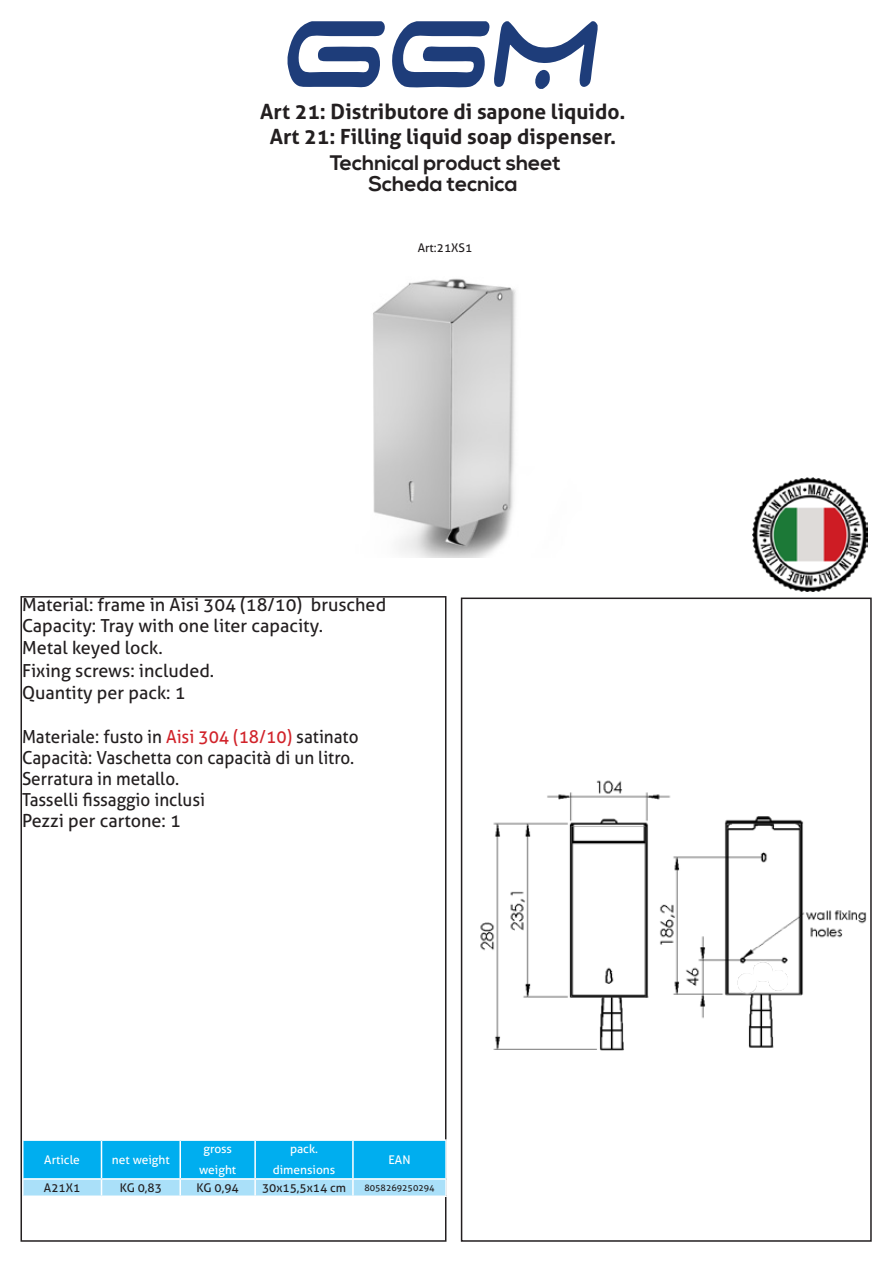
<style>
.page{position:relative;width:893px;height:1263px;background:#fff}
.page>*{position:absolute;margin:0;border:0;box-sizing:border-box;transform-origin:0 0}
.intest_articolo{font:700 21px "Aller";color:#231f20}
.intest_articolo-2{font:700 21px "Nexa";color:#231f20}
.interno{font:18px "Aller";color:#231f20}
.interno-2{font:18px "Aller";color:#231f20;scale:.95 1}
.t1{font:12px/21px "Aller";color:#fff;text-align:center}
.t2{font:12px "Aller";color:#231f20}
.t3{font:9px "Aller";color:#231f20}
.s1{color:#d1232a}
</style>
<div class="page">
<svg style="left:288px;top:21px;width:310px;height:68px"></svg>
<img style="left:373px;top:278px;width:143px;height:280px">
<div style="left:21px;top:596px;width:425px;height:646px;border:2px solid #231f20"></div>
<img style="left:753px;top:477px;width:114px;height:115px">
<img style="left:480px;top:780px;width:387px;height:271px">
<div style="left:461px;top:597px;width:411px;height:645px;border:2px solid #231f20"></div>
<hr style="left:22px;top:1139px;width:79px;height:2px;background:#fff">
<hr style="left:353px;top:1139px;width:94px;height:2px;background:#fff">
<hr style="left:22px;top:1195px;width:79px;height:2px;background:#fff">
<hr style="left:353px;top:1195px;width:94px;height:2px;background:#fff">
<svg style="left:22px;top:1140px;width:425px;height:56px;background:#41c1f2"></svg>
<p class="intest_articolo" style="left:260px;top:99px;width:367px">Art 21: Distributore di sapone liquido.</p>
<p class="intest_articolo" style="left:270px;top:124px;width:348px">Art 21: Filling liquid soap dispenser.</p>
<p class="intest_articolo-2" style="left:330px;top:150px;width:232px">Technical product sheet</p>
<p class="intest_articolo-2" style="left:368px;top:171px;width:151px">Scheda tecnica</p>
<p class="t2" style="left:418px;top:240px;width:56px">Art:21XS1</p>
<p class="interno" style="left:22px;top:593px;width:366px">Material: frame in Aisi 304 (18/10) brusched</p>
<p class="interno" style="left:22px;top:614px;width:302px">Capacity: Tray with one liter capacity.</p>
<p class="interno" style="left:22px;top:637px;width:142px">Metal keyed lock.</p>
<p class="interno" style="left:22px;top:659px;width:194px">Fixing screws: included.</p>
<p class="interno" style="left:22px;top:682px;width:165px">Quantity per pack: 1</p>
<p class="interno-2" style="left:22px;top:725px;width:356px">Materiale: fusto in <span class="s1">Aisi 304 (18/10)</span> satinato</p>
<p class="interno-2" style="left:22px;top:746px;width:351px">Capacità: Vaschetta con capacità di un litro.</p>
<p class="interno-2" style="left:22px;top:767px;width:167px">Serratura in metallo.</p>
<p class="interno-2" style="left:22px;top:788px;width:194px">Tasselli fissaggio inclusi</p>
<p class="interno" style="left:22px;top:809px;width:160px">Pezzi per cartone: 1</p>
<p class="t1" style="left:44px;top:1149px;width:37px">Article</p>
<p class="t1" style="left:112px;top:1149px;width:59px">net weight</p>
<p class="t1" style="left:199px;top:1139px;width:39px">gross weight</p>
<p class="t1" style="left:290px;top:1139px;width:30px">pack.</p>
<p class="t1" style="left:273px;top:1160px;width:64px">dimensions</p>
<p class="t1" style="left:388px;top:1149px;width:23px">EAN</p>
<p class="t2" style="left:44px;top:1180px;width:38px">A21X1</p>
<p class="t2" style="left:120px;top:1180px;width:44px">KG 0,83</p>
<p class="t2" style="left:197px;top:1180px;width:44px">KG 0,94</p>
<p class="t2" style="left:262px;top:1180px;width:85px">30x15,5x14 cm</p>
<p class="t3" style="left:364px;top:1182px;width:72px">8058269250294</p>
</div>
